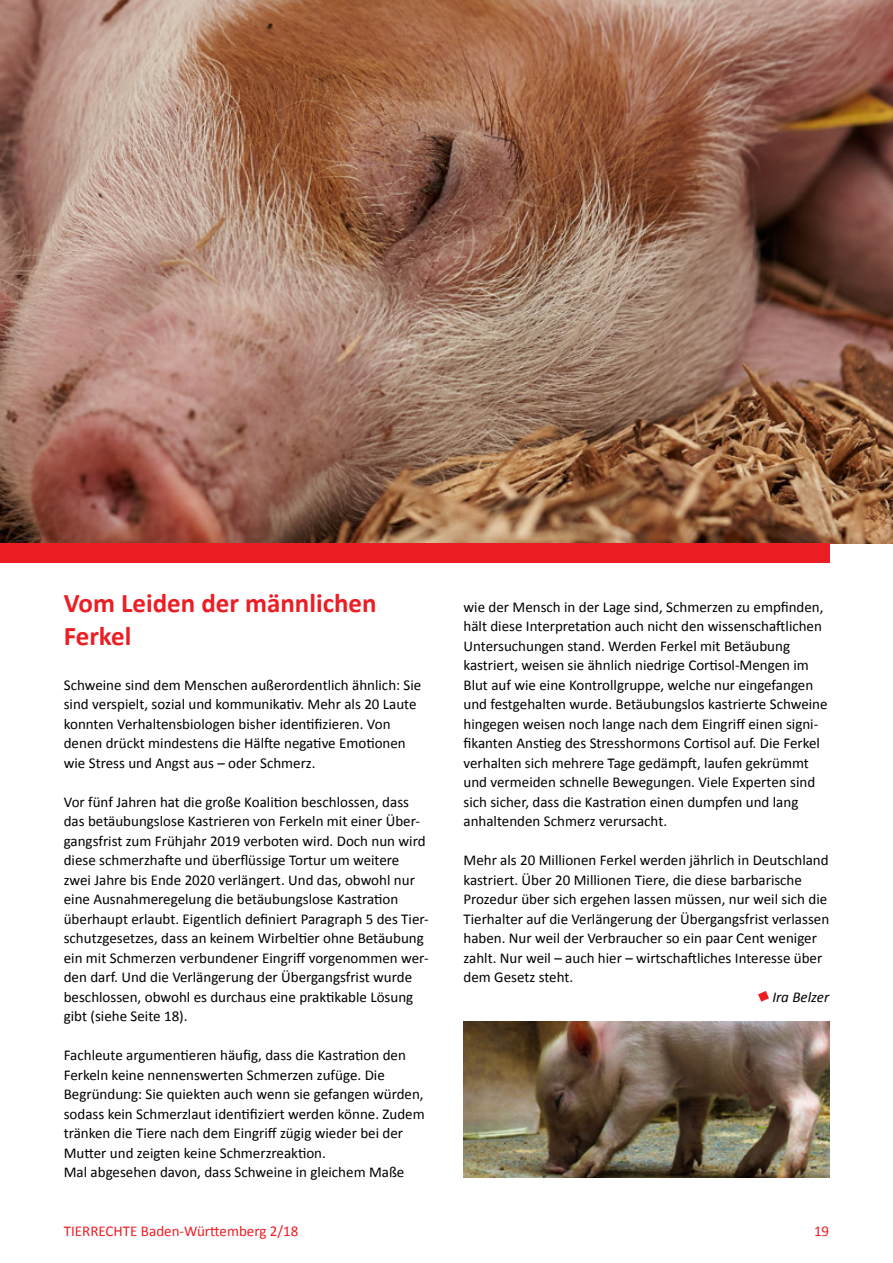
<style>
.page{position:relative;width:893px;height:1263px;background:#fff}
.page>*{position:absolute;margin:0;border:0;box-sizing:border-box;transform-origin:0 0}
.t1{font:700 27px/33px "Calibri";color:#ed1d24}
.t2{font:15px/19.5px "Calibri";color:#000}
.t3{font:15px "Calibri";color:#ed1d24}
.t4{font:italic 15px "Calibri";color:#000}
</style>
<div class="page">
<img style="left:0;top:0;width:893px;height:543px">
<svg style="left:758px;top:991px;width:11px;height:11px"></svg>
<img style="left:463px;top:1021px;width:366px;height:156px">
<div style="left:0;top:543px;width:829px;height:20px;background:#ed1d24"></div>
<h1 class="t1" style="left:64px;top:587px;width:314px">Vom Leiden der männlichen<br>Ferkel</h1>
<p class="t2" style="left:64px;top:675px;width:359px">Schweine sind dem Menschen außerordentlich ähnlich: Sie sind verspielt, sozial und kommunikativ. Mehr als 20 Laute konnten Verhaltensbiologen bisher identifizieren. Von denen drückt mindestens die Hälfte negative Emotionen wie Stress und Angst aus – oder Schmerz.</p>
<p class="t2" style="left:64px;top:792px;width:367px">Vor fünf Jahren hat die große Koalition beschlossen, dass das betäubungslose Kastrieren von Ferkeln mit einer Über&shy;gangsfrist zum Frühjahr 2019 verboten wird. Doch nun wird diese schmerzhafte und überflüssige Tortur um weitere zwei Jahre bis Ende 2020 verlängert. Und das, obwohl nur eine Ausnahmeregelung die betäubungslose Kastration überhaupt erlaubt. Eigentlich definiert Paragraph 5 des Tier&shy;schutzgesetzes, dass an keinem Wirbeltier ohne Betäubung ein mit Schmerzen verbundener Eingriff vorgenommen wer&shy;den darf. Und die Verlängerung der Übergangsfrist wurde beschlossen, obwohl es durchaus eine praktikable Lösung gibt (siehe Seite 18).</p>
<p class="t2" style="left:64px;top:1045px;width:362px">Fachleute argumentieren häufig, dass die Kastration den Ferkeln keine nennenswerten Schmerzen zufüge. Die Begründung: Sie quiekten auch wenn sie gefangen würden, sodass kein Schmerzlaut identifiziert werden könne. Zudem tränken die Tiere nach dem Eingriff zügig wieder bei der Mutter und zeigten keine Schmerzreaktion.<br>Mal abgesehen davon, dass Schweine in gleichem Maße</p>
<p class="t2" style="left:463px;top:597px;width:366px">wie der Mensch in der Lage sind, Schmerzen zu empfinden, hält diese Interpretation auch nicht den wissenschaftlichen Untersuchungen stand. Werden Ferkel mit Betäubung kastriert, weisen sie ähnlich niedrige Cortisol-Mengen im Blut auf wie eine Kontrollgruppe, welche nur eingefangen und festgehalten wurde. Betäubungslos kastrierte Schweine hingegen weisen noch lange nach dem Eingriff einen signi&shy;fikanten Anstieg des Stresshormons Cortisol auf. Die Ferkel verhalten sich mehrere Tage gedämpft, laufen gekrümmt und vermeiden schnelle Bewegungen. Viele Experten sind sich sicher, dass die Kastration einen dumpfen und lang anhaltenden Schmerz verursacht.</p>
<p class="t2" style="left:463px;top:850px;width:367px">Mehr als 20 Millionen Ferkel werden jährlich in Deutschland kastriert. Über 20 Millionen Tiere, die diese barbarische Prozedur über sich ergehen lassen müssen, nur weil sich die Tierhalter auf die Verlängerung der Übergangsfrist verlassen haben. Nur weil der Verbraucher so ein paar Cent weniger zahlt. Nur weil – auch hier – wirtschaftliches Interesse über dem Gesetz steht.</p>
<p class="t4" style="left:772px;top:986px;width:58px">Ira Belzer</p>
<p class="t3" style="left:64px;top:1221px;width:236px">TIERRECHTE Baden-Württemberg 2/18</p>
<p class="t3" style="left:814px;top:1221px;width:17px">19</p>
</div>
